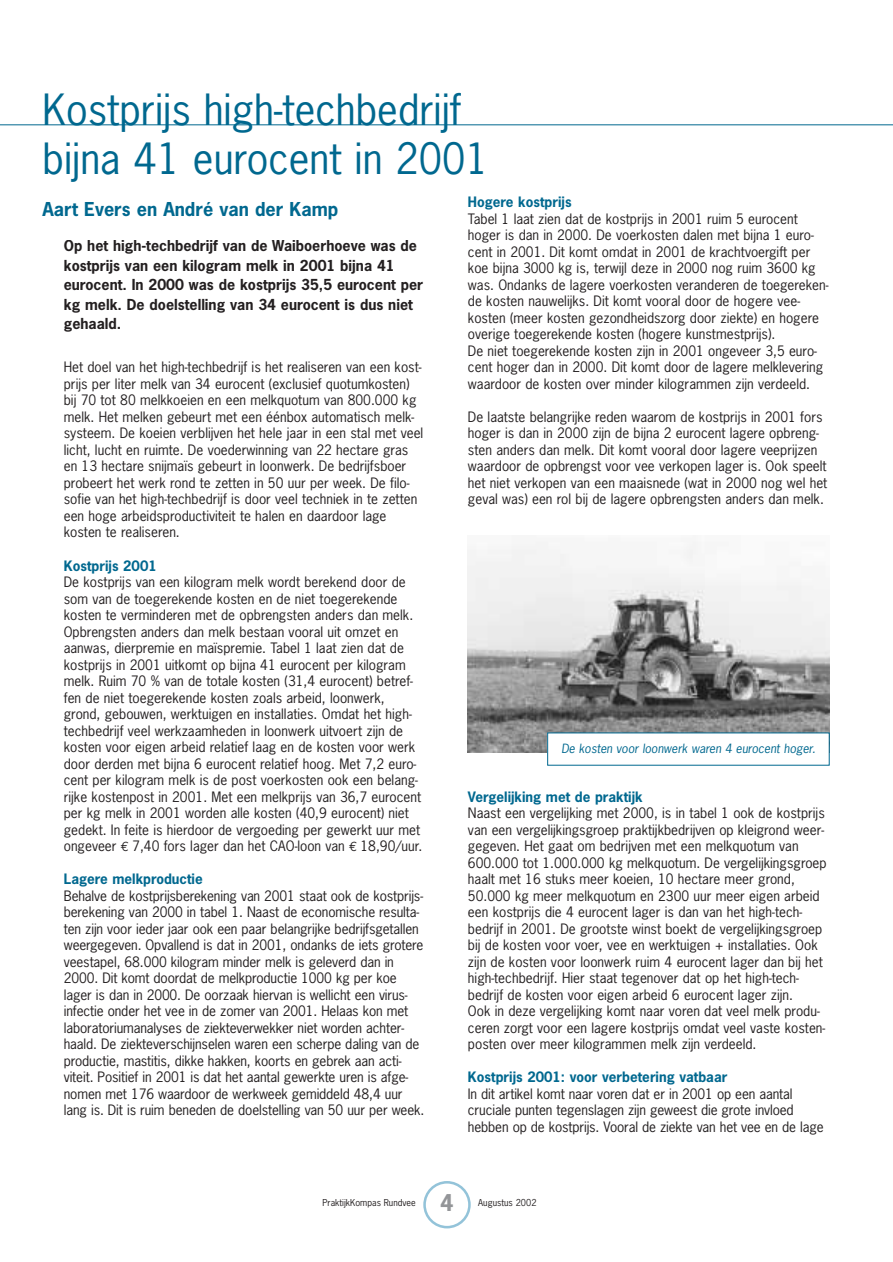
<style>
.page{position:relative;width:893px;height:1262px;background:#fff}
.page>*{position:absolute;margin:0;border:0;box-sizing:border-box;transform-origin:0 0}
.t1{font:40.5px/48.6px "News Gothic";color:#00688f}
.t2{font:700 21.75px "News Gothic";color:#939598}
.t3{font:700 18px "News Gothic";color:#00688f}
.t4{font:700 14.25px/19.5px "News Gothic";color:#231f20}
.t5{font:13.5px/16.5px "News Gothic";color:#231f20}
.t6{font:700 13.5px "News Gothic";color:#00688f}
.t7{font:12px "News Gothic";color:#00688f}
.t8{font:9px "News Gothic";color:#231f20}
.s1{font-family:"Euro Mono"}
</style>
<div class="page">
<svg style="left:423px;top:1181px;width:47px;height:47px"></svg>
<img style="left:468px;top:542px;width:361px;height:210px">
<div style="left:547px;top:733px;width:282px;height:32px;background:#fff"></div>
<hr style="left:0;top:124px;width:892px;height:1px;background:#00688f">
<h1 class="t1" style="left:43px;top:89px;width:448px">Kostprijs high-techbedrijf bijna 41 eurocent in 2001</h1>
<h3 class="t3" style="left:43px;top:202px;width:297px">Aart Evers en André van der Kamp</h3>
<p class="t4" style="left:64px;top:237px;width:361px">Op het high-techbedrijf van de Waiboerhoeve was de kostprijs van een kilogram melk in 2001 bijna 41 eurocent. In 2000 was de kostprijs 35,5 eurocent per kg melk. De doelstelling van 34 eurocent is dus niet gehaald.</p>
<p class="t5" style="left:64px;top:360px;width:361px">Het doel van het high-techbedrijf is het realiseren van een kost&shy;prijs per liter melk van 34 eurocent (exclusief quotumkosten) bij 70 tot 80 melkkoeien en een melkquotum van 800.000 kg melk. Het melken gebeurt met een éénbox automatisch melk&shy;systeem. De koeien verblijven het hele jaar in een stal met veel licht, lucht en ruimte. De voederwinning van 22 hectare gras en 13 hectare snijmaïs gebeurt in loonwerk. De bedrijfsboer probeert het werk rond te zetten in 50 uur per week. De filo&shy;sofie van het high-techbedrijf is door veel techniek in te zetten een hoge arbeidsproductiviteit te halen en daardoor lage kosten te realiseren.</p>
<p class="t6" style="left:64px;top:560px;width:94px">Kostprijs 2001</p>
<p class="t5" style="left:64px;top:575px;width:360px">De kostprijs van een kilogram melk wordt berekend door de som van de toegerekende kosten en de niet toegerekende kosten te verminderen met de opbrengsten anders dan melk.<br>Opbrengsten anders dan melk bestaan vooral uit omzet en aanwas, dierpremie en maïspremie. Tabel 1 laat zien dat de kostprijs in 2001 uitkomt op bijna 41 eurocent per kilogram melk. Ruim 70 % van de totale kosten (31,4 eurocent) betref&shy;fen de niet toegerekende kosten zoals arbeid, loonwerk, grond, gebouwen, werktuigen en installaties. Omdat het high&shy;techbedrijf veel werkzaamheden in loonwerk uitvoert zijn de kosten voor eigen arbeid relatief laag en de kosten voor werk door derden met bijna 6 eurocent relatief hoog. Met 7,2 euro&shy;cent per kilogram melk is de post voerkosten ook een belang&shy;rijke kostenpost in 2001. Met een melkprijs van 36,7 eurocent per kg melk in 2001 worden alle kosten (40,9 eurocent) niet gedekt. In feite is hierdoor de vergoeding per gewerkt uur met ongeveer <span class="s1">€</span> 7,40 fors lager dan het CAO-loon van <span class="s1">€</span> 18,90/uur.</p>
<p class="t6" style="left:64px;top:873px;width:140px">Lagere melkproductie</p>
<p class="t5" style="left:64px;top:888px;width:362px">Behalve de kostprijsberekening van 2001 staat ook de kostprijs&shy;berekening van 2000 in tabel 1. Naast de economische resulta&shy;ten zijn voor ieder jaar ook een paar belangrijke bedrijfsgetallen weergegeven. Opvallend is dat in 2001, ondanks de iets grotere veestapel, 68.000 kilogram minder melk is geleverd dan in 2000. Dit komt doordat de melkproductie 1000 kg per koe lager is dan in 2000. De oorzaak hiervan is wellicht een virus&shy;infectie onder het vee in de zomer van 2001. Helaas kon met laboratoriumanalyses de ziekteverwekker niet worden achter&shy;haald. De ziekteverschijnselen waren een scherpe daling van de productie, mastitis, dikke hakken, koorts en gebrek aan acti&shy;viteit. Positief in 2001 is dat het aantal gewerkte uren is afge&shy;nomen met 176 waardoor de werkweek gemiddeld 48,4 uur lang is. Dit is ruim beneden de doelstelling van 50 uur per week.</p>
<p class="t6" style="left:468px;top:197px;width:105px">Hogere kostprijs</p>
<p class="t5" style="left:468px;top:212px;width:362px">Tabel 1 laat zien dat de kostprijs in 2001 ruim 5 eurocent hoger is dan in 2000. De voerkosten dalen met bijna 1 euro&shy;cent in 2001. Dit komt omdat in 2001 de krachtvoergift per koe bijna 3000 kg is, terwijl deze in 2000 nog ruim 3600 kg was. Ondanks de lagere voerkosten veranderen de toegereken&shy;de kosten nauwelijks. Dit komt vooral door de hogere vee&shy;kosten (meer kosten gezondheidszorg door ziekte) en hogere overige toegerekende kosten (hogere kunstmestprijs).<br>De niet toegerekende kosten zijn in 2001 ongeveer 3,5 euro&shy;cent hoger dan in 2000. Dit komt door de lagere melklevering waardoor de kosten over minder kilogrammen zijn verdeeld.</p>
<p class="t5" style="left:468px;top:410px;width:361px">De laatste belangrijke reden waarom de kostprijs in 2001 fors hoger is dan in 2000 zijn de bijna 2 eurocent lagere opbreng&shy;sten anders dan melk. Dit komt vooral door lagere veeprijzen waardoor de opbrengst voor vee verkopen lager is. Ook speelt het niet verkopen van een maaisnede (wat in 2000 nog wel het geval was) een rol bij de lagere opbrengsten anders dan melk.</p>
<p class="t7" style="left:561px;top:743px;width:257px">De kosten voor loonwerk waren 4 eurocent hoger.</p>
<p class="t6" style="left:468px;top:791px;width:176px">Vergelijking met de praktijk</p>
<p class="t5" style="left:468px;top:806px;width:360px">Naast een vergelijking met 2000, is in tabel 1 ook de kostprijs van een vergelijkingsgroep praktijkbedrijven op kleigrond weer&shy;gegeven. Het gaat om bedrijven met een melkquotum van 600.000 tot 1.000.000 kg melkquotum. De vergelijkingsgroep haalt met 16 stuks meer koeien, 10 hectare meer grond, 50.000 kg meer melkquotum en 2300 uur meer eigen arbeid een kostprijs die 4 eurocent lager is dan van het high-tech&shy;bedrijf in 2001. De grootste winst boekt de vergelijkingsgroep bij de kosten voor voer, vee en werktuigen + installaties. Ook zijn de kosten voor loonwerk ruim 4 eurocent lager dan bij het high-techbedrijf. Hier staat tegenover dat op het high-tech&shy;bedrijf de kosten voor eigen arbeid 6 eurocent lager zijn.<br>Ook in deze vergelijking komt naar voren dat veel melk produ&shy;ceren zorgt voor een lagere kostprijs omdat veel vaste kosten&shy;posten over meer kilogrammen melk zijn verdeeld.</p>
<p class="t6" style="left:468px;top:1071px;width:261px">Kostprijs 2001: voor verbetering vatbaar</p>
<p class="t5" style="left:468px;top:1086px;width:357px">In dit artikel komt naar voren dat er in 2001 op een aantal cruciale punten tegenslagen zijn geweest die grote invloed hebben op de kostprijs. Vooral de ziekte van het vee en de lage</p>
<h2 class="t2" style="left:440px;top:1194px;width:15px">4</h2>
<p class="t8" style="left:322px;top:1199px;width:95px">PraktijkKompas Rundvee</p>
<p class="t8" style="left:478px;top:1199px;width:60px">Augustus 2002</p>
</div>
